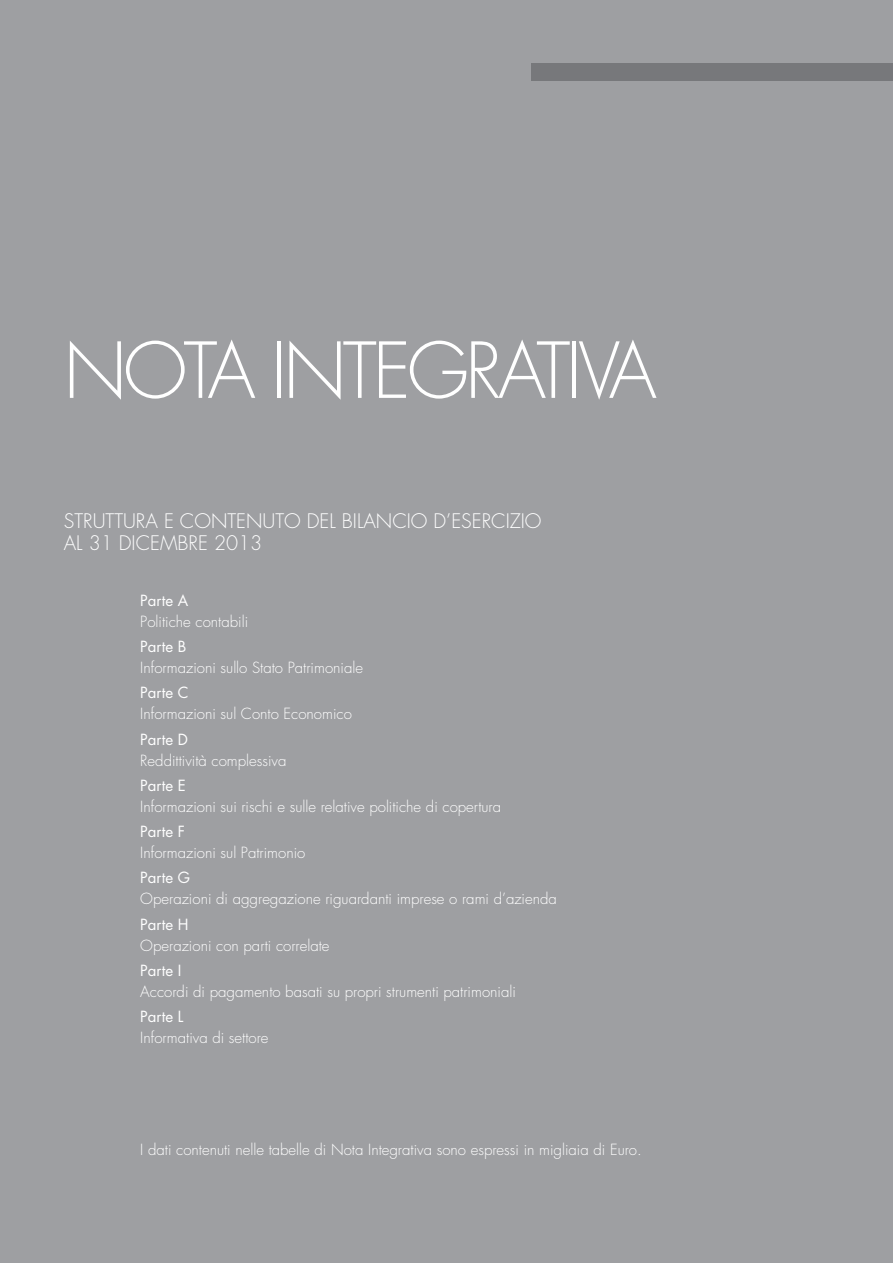
<style>
.page{position:relative;width:893px;height:1263px;background:#9e9fa2}
.page>*{position:absolute;margin:0;border:0;box-sizing:border-box;transform-origin:0 0}
.t1{font:300 75px "Futura";letter-spacing:-.05em;color:#fff}
.t2{font:300 19.5px/22.5px "Futura";color:#fff}
.t3{font:300 15px/21px "Futura";color:#fff}
.s1{font-weight:400}
</style>
<div class="page">
<div style="left:531px;top:64px;width:362px;height:17px;background:#77787b"></div>
<p class="t1" style="left:64px;top:322px;width:595px">NOTA INTEGRATIVA</p>
<p class="t2" style="left:64px;top:510px;width:479px">STRUTTURA E CONTENUTO DEL BILANCIO D’ESERCIZIO<br>AL 31 DICEMBRE 2013</p>
<p class="t3" style="left:140px;top:590px;width:109px"><span class="s1">Parte A<br></span>Politiche contabili</p>
<p class="t3" style="left:140px;top:636px;width:224px"><span class="s1">Parte B<br></span>Informazioni sullo Stato Patrimoniale</p>
<p class="t3" style="left:140px;top:682px;width:213px"><span class="s1">Parte C<br></span>Informazioni sul Conto Economico</p>
<p class="t3" style="left:140px;top:729px;width:148px"><span class="s1">Parte D<br></span>Reddittività complessiva</p>
<p class="t3" style="left:140px;top:775px;width:362px"><span class="s1">Parte E<br></span>Informazioni sui rischi e sulle relative politiche di copertura</p>
<p class="t3" style="left:140px;top:821px;width:167px"><span class="s1">Parte F<br></span>Informazioni sul Patrimonio</p>
<p class="t3" style="left:140px;top:867px;width:418px"><span class="s1">Parte G<br></span>Operazioni di aggregazione riguardanti imprese o rami d’azienda</p>
<p class="t3" style="left:140px;top:914px;width:191px"><span class="s1">Parte H<br></span>Operazioni con parti correlate</p>
<p class="t3" style="left:140px;top:960px;width:377px"><span class="s1">Parte I<br></span>Accordi di pagamento basati su propri strumenti patrimoniali</p>
<p class="t3" style="left:140px;top:1006px;width:130px"><span class="s1">Parte L<br></span>Informativa di settore</p>
<p class="t3" style="left:140px;top:1139px;width:503px">I dati contenuti nelle tabelle di Nota Integrativa sono espressi in migliaia di Euro.</p>
</div>
